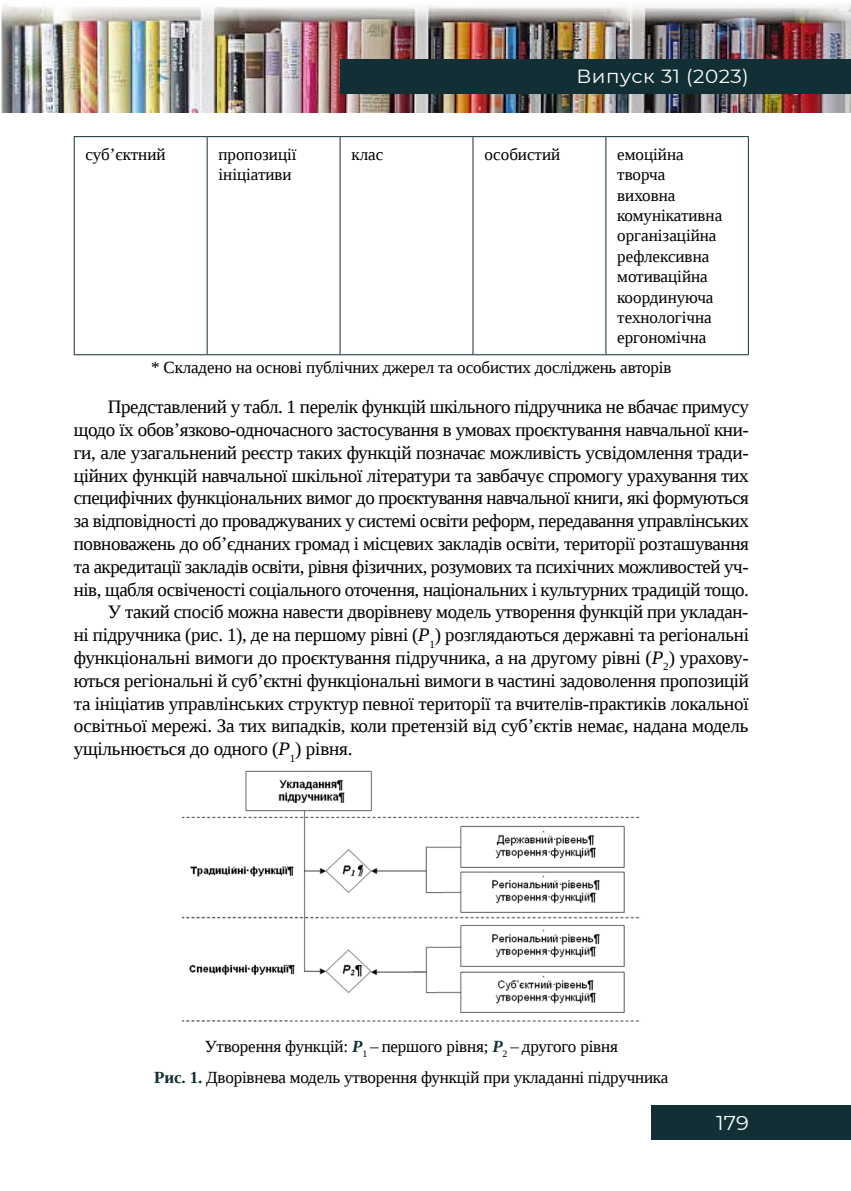
<style>
.page{position:relative;width:851px;height:1191px;background:#fff}
.page>*{position:absolute;margin:0;border:0;box-sizing:border-box;transform-origin:0 0}
.t1{font:20px "Montserrat";color:#fff;scale:1.05 1}
.t2{font:19px "Liberation Serif";letter-spacing:-.02em;color:#000}
.t3{font:19px "Montserrat";letter-spacing:.025em;color:#fff;scale:1.05 1}
.t4{font:17px/20.4px "Liberation Serif";letter-spacing:-.01em;color:#000}
.s1{font-style:italic}
.s2{font-weight:700;font-style:italic;color:#122f35}
.s3{font-weight:700;color:#122f35}
</style>
<div class="page">
<img style="left:1px;top:4px;width:849px;height:109px">
<div style="left:340px;top:60px;width:510px;height:34px;background:#122f35"></div>
<div style="left:651px;top:1106px;width:199px;height:34px;background:#122f35"></div>
<hr style="left:74px;top:136px;width:133px;height:1px;background:#122f35">
<hr style="left:207px;top:136px;width:133px;height:1px;background:#122f35">
<hr style="left:207px;top:137px;width:1px;height:217px;background:#122f35">
<hr style="left:340px;top:136px;width:133px;height:1px;background:#122f35">
<hr style="left:339px;top:137px;width:1px;height:217px;background:#122f35">
<hr style="left:473px;top:136px;width:132px;height:1px;background:#122f35">
<hr style="left:472px;top:137px;width:1px;height:217px;background:#122f35">
<hr style="left:605px;top:136px;width:143px;height:1px;background:#122f35">
<hr style="left:605px;top:137px;width:1px;height:217px;background:#122f35">
<hr style="left:74px;top:137px;width:1px;height:217px;background:#122f35">
<hr style="left:747px;top:137px;width:1px;height:217px;background:#122f35">
<hr style="left:74px;top:354px;width:133px;height:1px;background:#122f35">
<hr style="left:207px;top:354px;width:133px;height:1px;background:#122f35">
<hr style="left:340px;top:354px;width:133px;height:1px;background:#122f35">
<hr style="left:473px;top:354px;width:132px;height:1px;background:#122f35">
<hr style="left:605px;top:354px;width:143px;height:1px;background:#122f35">
<img style="left:182px;top:770px;width:458px;height:252px">
<p class="t3" style="left:576px;top:63px;width:166px">Випуск 31 (2023)</p>
<p class="t4" style="left:86px;top:144px;width:81px">суб’єктний</p>
<p class="t4" style="left:218px;top:144px;width:80px">пропозиції ініціативи</p>
<p class="t4" style="left:351px;top:144px;width:33px">клас</p>
<p class="t4" style="left:484px;top:144px;width:77px">особистий</p>
<p class="t4" style="left:617px;top:144px;width:106px">емоційна творча виховна комунікативна організаційна рефлексивна мотиваційна координуюча технологічна ергономічна</p>
<p class="t4" style="left:151px;top:357px;width:521px">* Складено на основі публічних джерел та особистих досліджень авторів</p>
<p class="t2" style="left:108px;top:394px;width:642px">Представлений у табл. 1 перелік функцій шкільного підручника не вбачає примусу</p>
<p class="t2" style="left:74px;top:417px;width:676px">щодо їх обов’язково-одночасного застосування в умовах проєктування навчальної кни-</p>
<p class="t2" style="left:74px;top:440px;width:676px">ги, але узагальнений реєстр таких функцій позначає можливість усвідомлення тради-</p>
<p class="t2" style="left:74px;top:463px;width:676px">ційних функцій навчальної шкільної літератури та завбачує спромогу урахування тих</p>
<p class="t2" style="left:74px;top:486px;width:676px">специфічних функціональних вимог до проєктування навчальної книги, які формуються</p>
<p class="t2" style="left:74px;top:508px;width:676px">за відповідності до проваджуваних у системі освіти реформ, передавання управлінських</p>
<p class="t2" style="left:74px;top:531px;width:676px">повноважень до об’єднаних громад і місцевих закладів освіти, території розташування</p>
<p class="t2" style="left:74px;top:554px;width:676px">та акредитації закладів освіти, рівня фізичних, розумових та психічних можливостей уч-</p>
<p class="t2" style="left:74px;top:577px;width:676px">нів, щабля освіченості соціального оточення, національних і культурних традицій тощо.</p>
<p class="t2" style="left:108px;top:600px;width:642px">У такий спосіб можна навести дворівневу модель утворення функцій при укладан-</p>
<p class="t2" style="left:74px;top:622px;width:676px">ні підручника (рис. 1), де на першому рівні (<span class="s1">Р</span><sub>1</sub>) розглядаються державні та регіональні</p>
<p class="t2" style="left:74px;top:645px;width:676px">функціональні вимоги до проєктування підручника, а на другому рівні (<span class="s1">Р</span><sub>2</sub>) урахову-</p>
<p class="t2" style="left:74px;top:668px;width:676px">ються регіональні й суб’єктні функціональні вимоги в частині задоволення пропозицій</p>
<p class="t2" style="left:74px;top:691px;width:676px">та ініціатив управлінських структур певної території та вчителів-практиків локальної</p>
<p class="t2" style="left:74px;top:714px;width:676px">освітньої мережі. За тих випадків, коли претензій від суб’єктів немає, надана модель</p>
<p class="t2" style="left:74px;top:736px;width:280px">ущільнюється до одного (<span class="s1">Р</span><sub>1</sub>) рівня.</p>
<p class="t4" style="left:154px;top:1030px;width:515px;line-height:31.8px;text-align:center">Утворення функцій: <span class="s2">Р</span><sub>1</sub> – першого рівня; <span class="s2">Р</span><sub>2</sub> – другого рівня<br><span class="s3">Рис. 1.</span> Дворівнева модель утворення функцій при укладанні підручника</p>
<p class="t1" style="left:716px;top:1109px;width:33px">179</p>
</div>
